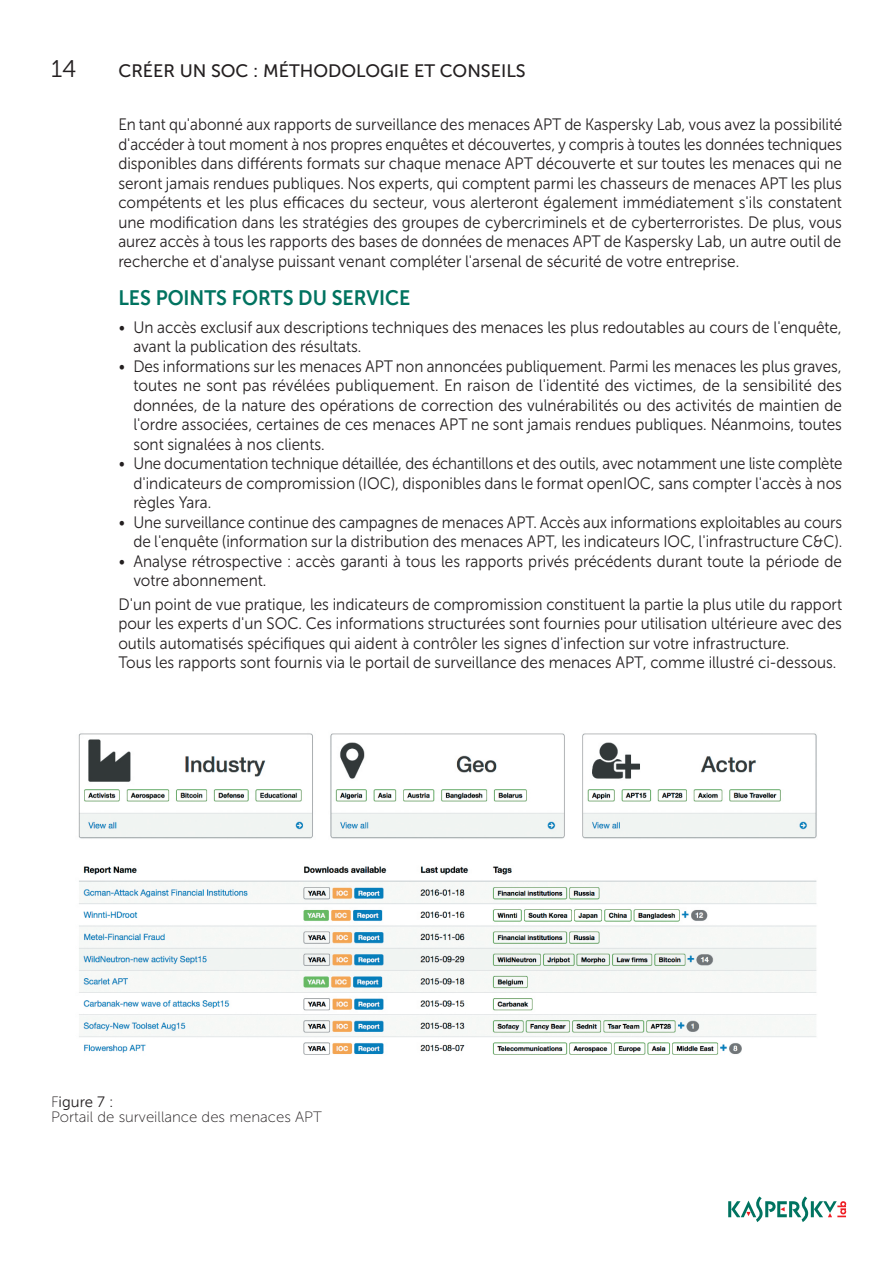
<style>
.page{position:relative;width:893px;height:1263px;background:#fff}
.page>*{position:absolute;margin:0;border:0;box-sizing:border-box;transform-origin:0 0}
.t1{font:24px "Museo Sans 300";color:#231f20}
.t2{font:21px "Museo Sans 700";color:#007360;scale:.93 1}
.t3{font:18px "Museo Sans 500";color:#231f20}
.t4{font:16.5px/19.5px "Museo Sans Cyrl 300";color:#231f20;text-align:justify;scale:.92 1}
.t5{font:16.5px/19.5px "Museo Sans Cyrl 300";color:#231f20;scale:.93 1}
.t6{font:16.5px/19.5px "Museo Sans Cyrl 300";color:#231f20;text-align:justify;scale:.91 1}
.t7{font:15px "Museo Sans 100";color:#231f20}
.t8{font:15px "Museo Sans 300";color:#231f20}
.s1{font-family:"Museo Sans 100"}
</style>
<div class="page">
<svg style="left:728px;top:1196px;width:118px;height:26px"></svg>
<img style="left:78px;top:733px;width:739px;height:322px">
<h1 class="t1" style="left:51px;top:55px;width:27px">14</h1>
<p class="t3" style="left:118px;top:60px;width:409px">CRÉER UN SOC : MÉTHODOLOGIE ET CONSEILS</p>
<p class="t4" style="left:118px;top:115px;width:788px">En tant qu'abonné aux rapports de surveillance des menaces APT de Kaspersky Lab, vous avez la possibilité d'accéder à tout moment à nos propres enquêtes et découvertes, y compris à toutes les données techniques disponibles dans différents formats sur chaque menace APT découverte et sur toutes les menaces qui ne seront jamais rendues publiques. Nos experts, qui comptent parmi les chasseurs de menaces APT les plus compétents et les plus efficaces du secteur, vous alerteront également immédiatement s'ils constatent une modification dans les stratégies des groupes de cybercriminels et de cyberterroristes. De plus, vous aurez accès à tous les rapports des bases de données de menaces APT de Kaspersky Lab, un autre outil de recherche et d'analyse puissant venant compléter l'arsenal de sécurité de votre entreprise.</p>
<p class="t2" style="left:118px;top:286px;width:316px">LES POINTS FORTS DU SERVICE</p>
<p class="t5" style="left:133px;top:317px;width:763px;text-indent:-15px">• Un accès exclusif aux descriptions techniques des menaces les plus redoutables au cours de l'enquête, avant la publication des résultats.</p>
<p class="t4" style="left:133px;top:356px;width:772px;text-indent:-15px">• Des informations sur les menaces APT non annoncées publiquement. Parmi les menaces les plus graves, toutes ne sont pas révélées publiquement. En raison de l'identité des victimes, de la sensibilité des données, de la nature des opérations de correction des vulnérabilités ou des activités de maintien de l'ordre associées, certaines de ces menaces APT ne sont jamais rendues publiques. Néanmoins, toutes sont signalées à nos clients.</p>
<p class="t6" style="left:133px;top:454px;width:781px;text-indent:-15px">• Une documentation technique détaillée, des échantillons et des outils, avec notamment une liste complète d'indicateurs de compromission (IOC), disponibles dans le format openIOC, sans compter l'accès à nos règles Yara.</p>
<p class="t4" style="left:118px;top:512px;width:788px;text-align:right">• Une surveillance continue des campagnes de menaces APT. Accès aux informations exploitables au cours de l'enquête (information sur la distribution des menaces APT, les indicateurs IOC, l'infrastructure C&amp;C).</p>
<p class="t5" style="left:133px;top:551px;width:763px;text-indent:-15px">• Analyse rétrospective : accès garanti à tous les rapports privés précédents durant toute la période de votre abonnement.</p>
<p class="t5" style="left:118px;top:595px;width:780px">D'un point de vue pratique, les indicateurs de compromission constituent la partie la plus utile du rapport pour les experts d'un SOC. Ces informations structurées sont fournies pour utilisation ultérieure avec des outils automatisés spécifiques qui aident à contrôler les signes d'infection sur votre infrastructure.<br>Tous les rapports sont fournis via le portail de surveillance des menaces APT, comme illustré ci-dessous.</p>
<p class="t8" style="left:51px;top:1094px;width:64px"><span class="s1">F</span>igure 7 :</p>
<p class="t7" style="left:51px;top:1109px;width:272px">Portail de surveillance des menaces APT</p>
</div>
